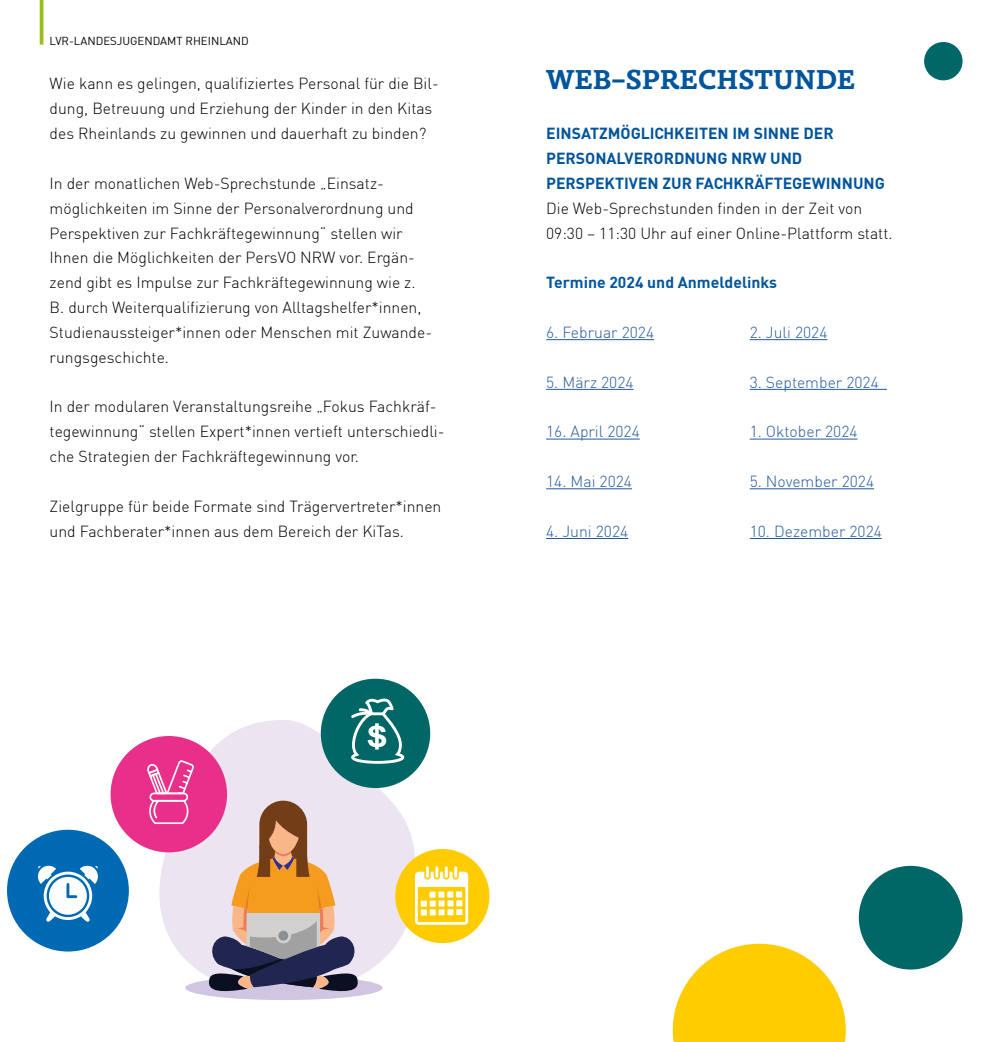
<style>
.page{position:relative;width:993px;height:1042px;background:#fff}
.page>*{position:absolute;margin:0;border:0;box-sizing:border-box;transform-origin:0 0}
.t1{font:700 28px "Dovetail MVB";color:#00559d}
.t2{font:300 15.75px/24.8px "DIN";color:#000}
.t3{font:300 15.75px "DIN";color:#245a9c}
.t4{font:700 15.75px/24.8px "DIN";color:#00559d}
.t5{font:11.38px "DIN";color:#000}
</style>
<div class="page">
<hr style="left:40px;top:0;width:3px;height:45px;background:#94c11c">
<svg style="left:142px;top:720px;width:273px;height:274px;fill:#ede4f1"></svg>
<div style="left:321px;top:679px;width:109px;height:109px;background:#006766;border-radius:50%"></div>
<div style="left:395px;top:849px;width:94px;height:94px;background:#fecc00;border-radius:50%"></div>
<div style="left:110px;top:736px;width:117px;height:116px;background:#e82f8a;border-radius:50%"></div>
<div style="left:7px;top:830px;width:122px;height:121px;background:#0069b3;border-radius:50%"></div>
<div style="left:185px;top:975px;width:197px;height:25px;background:#d1c6e2;border-radius:50%"></div>
<svg style="left:415px;top:866px;width:53px;height:59px"></svg>
<svg style="left:206px;top:800px;width:154px;height:192px;background:#b99d95"></svg>
<svg style="left:147px;top:760px;width:47px;height:64px"></svg>
<svg style="left:38px;top:865px;width:60px;height:57px"></svg>
<svg style="left:351px;top:698px;width:53px;height:66px"></svg>
<hr style="left:546px;top:339px;width:108px;height:1px;background:#245a9c">
<hr style="left:749px;top:339px;width:78px;height:1px;background:#245a9c">
<hr style="left:546px;top:389px;width:87px;height:1px;background:#245a9c">
<hr style="left:749px;top:389px;width:137px;height:1px;background:#245a9c">
<hr style="left:546px;top:439px;width:93px;height:1px;background:#245a9c">
<hr style="left:749px;top:439px;width:108px;height:1px;background:#245a9c">
<hr style="left:546px;top:488px;width:85px;height:1px;background:#245a9c">
<hr style="left:749px;top:488px;width:124px;height:1px;background:#245a9c">
<hr style="left:546px;top:538px;width:82px;height:1px;background:#245a9c">
<hr style="left:749px;top:538px;width:132px;height:1px;background:#245a9c">
<div style="left:858px;top:866px;width:104px;height:103px;background:#066;border-radius:50%"></div>
<div style="left:923px;top:42px;width:39px;height:38px;background:#066;border-radius:50%"></div>
<svg style="left:672px;top:944px;width:173px;height:98px"></svg>
<p class="t5" style="left:50px;top:33px;width:201px">LVR-LANDESJUGENDAMT RHEINLAND</p>
<p class="t2" style="left:50px;top:71px;width:390px">Wie kann es gelingen, qualifiziertes Personal für die Bil&shy;dung, Betreuung und Erziehung der Kinder in den Kitas des Rheinlands zu gewinnen und dauerhaft zu binden?</p>
<p class="t2" style="left:50px;top:170px;width:384px">In der monatlichen Web-Sprechstunde „Einsatz&shy;möglichkeiten im Sinne der Personalverordnung und Perspektiven zur Fachkräftegewinnung“ stellen wir Ihnen die Möglichkeiten der PersVO NRW vor. Ergän&shy;zend gibt es Impulse zur Fachkräftegewinnung wie z.<br>B. durch Weiterqualifizierung von Alltagshelfer*innen, Studienaussteiger*innen oder Menschen mit Zuwande&shy;rungsgeschichte.</p>
<p class="t2" style="left:50px;top:394px;width:396px">In der modularen Veranstaltungsreihe „Fokus Fachkräf&shy;tegewinnung“ stellen Expert*innen vertieft unterschiedli&shy;che Strategien der Fachkräftegewinnung vor.</p>
<p class="t2" style="left:50px;top:494px;width:393px">Zielgruppe für beide Formate sind Trägervertreter*innen und Fachberater*innen aus dem Bereich der KiTas.</p>
<h1 class="t1" style="left:546px;top:59px;width:310px">WEB−SPRECHSTUNDE</h1>
<p class="t4" style="left:546px;top:120px;width:340px">EINSATZMÖGLICHKEITEN IM SINNE DER<br>PERSONALVERORDNUNG NRW UND<br>PERSPEKTIVEN ZUR FACHKRÄFTEGEWINNUNG</p>
<p class="t2" style="left:546px;top:195px;width:348px">Die Web-Sprechstunden finden in der Zeit von<br>09:30 – 11:30 Uhr auf einer Online-Plattform statt.</p>
<p class="t4" style="left:546px;top:269px;width:232px">Termine 2024 und Anmeldelinks</p>
<p class="t3" style="left:546px;top:323px;width:109px">6. Februar 2024</p>
<p class="t3" style="left:749px;top:322px;width:79px">2. Juli 2024</p>
<p class="t3" style="left:546px;top:372px;width:89px">5. März 2024</p>
<p class="t3" style="left:749px;top:372px;width:130px">.3 September 2024</p>
<p class="t3" style="left:546px;top:422px;width:95px">16. April 2024</p>
<p class="t3" style="left:749px;top:422px;width:109px">1. Oktober 2024</p>
<p class="t3" style="left:546px;top:472px;width:87px">14. Mai 2024</p>
<p class="t3" style="left:749px;top:472px;width:126px">5. November 2024</p>
<p class="t3" style="left:546px;top:521px;width:83px">4. Juni 2024</p>
<p class="t3" style="left:749px;top:521px;width:134px">10. Dezember 2024</p>
</div>
